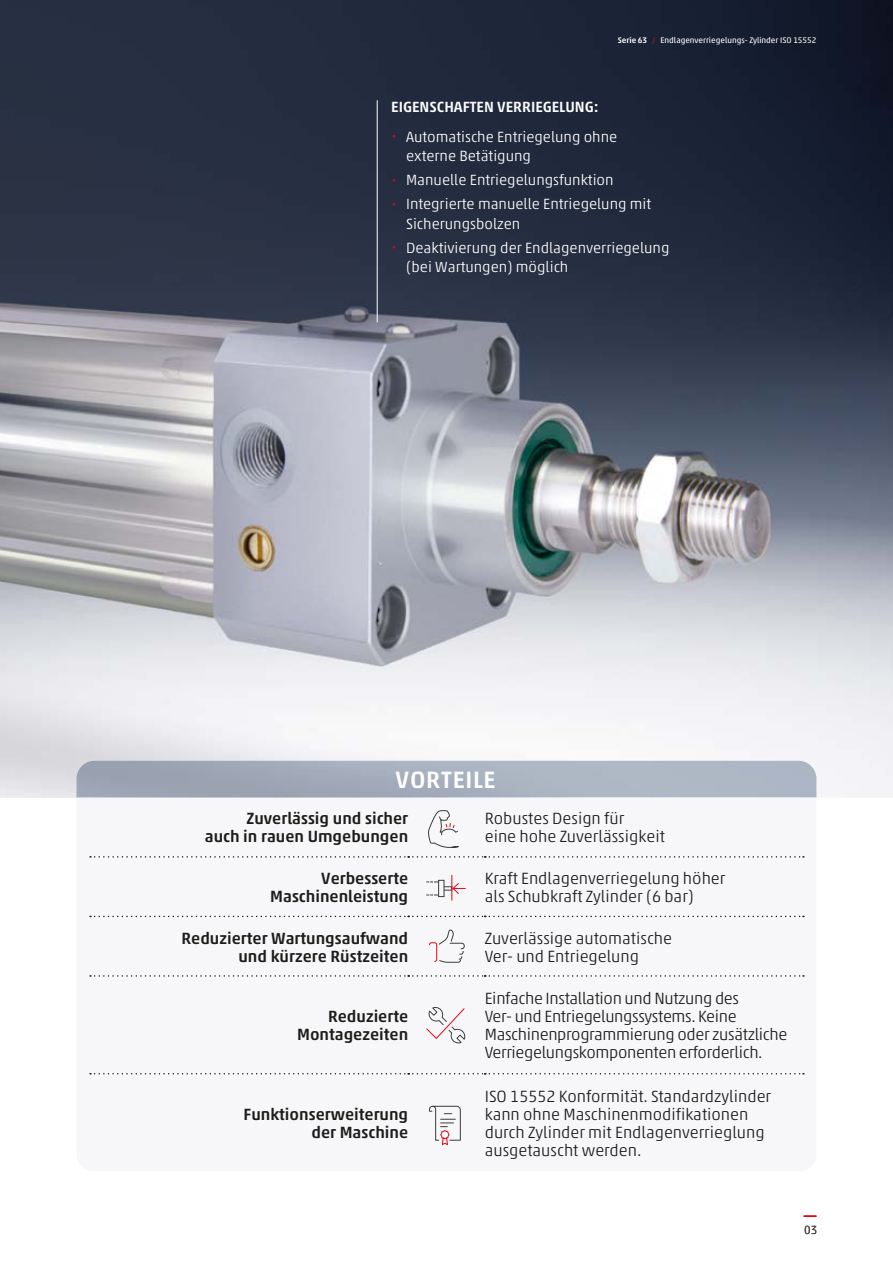
<style>
.page{position:relative;width:893px;height:1263px;background:#fff}
.page>*{position:absolute;margin:0;border:0;box-sizing:border-box;transform-origin:0 0}
.t1{font:500 24px "Akko W1 G";letter-spacing:.03em;color:#fff}
.t2{font:300 16.5px/18px "Akko W1 G";color:#1d1d1b}
.t3{font:500 16.5px/18px "Akko W1 G";color:#1d1d1b;text-align:right}
.t4{font:300 16.5px/18px "Akko W1 G";letter-spacing:-.02em;color:#1d1d1b}
.t5{font:300 15px/24px "Akko W1 G";color:#fff}
.t6{font:300 12px "Akko W1 G";color:#3c3c3b}
.t7{font:8.25px "Akko W1 G";color:#fff}
.s1{font-weight:500}
.s2{color:#e30613}
.s3{font-size:22.5px;color:#e30613}
</style>
<div class="page">
<div style="left:77px;top:760px;width:739px;height:411px;background:#f7f7f9;border-radius:17px"></div>
<svg style="left:90px;top:856px;width:714px;height:2px"></svg>
<svg style="left:90px;top:916px;width:714px;height:1px"></svg>
<svg style="left:90px;top:1073px;width:714px;height:1px"></svg>
<svg style="left:90px;top:975px;width:714px;height:2px"></svg>
<svg style="left:428px;top:810px;width:31px;height:38px"></svg>
<svg style="left:428px;top:929px;width:37px;height:34px"></svg>
<svg style="left:426px;top:1007px;width:40px;height:37px"></svg>
<svg style="left:429px;top:1105px;width:32px;height:40px"></svg>
<svg style="left:426px;top:875px;width:39px;height:25px"></svg>
<svg style="left:804px;top:1215px;width:12px;height:2px"></svg>
<img style="left:0;top:0;width:893px;height:797px">
<hr style="left:377px;top:100px;width:1px;height:222px;background:#fff">
<svg style="left:77px;top:761px;width:739px;height:36px;background:#a6afbd"></svg>
<p class="t7" style="left:618px;top:34px;width:200px"><span class="s1">Serie 63</span> <span class="s2">/</span> Endlagenverriegelungs- Zylinder ISO 15552</p>
<p class="t5" style="left:391px;top:90px;width:228px;line-height:30px"><span class="s1">EIGENSCHAFTEN VERRIEGELUNG:<br></span><span class="s3">·</span> Automatische Entriegelung ohne</p>
<p class="t5" style="left:391px;top:143px;width:261px;text-indent:15px">externe Betätigung<br><span class="s3">·</span> Manuelle Entriegelungsfunktion<br><span class="s3">·</span> Integrierte manuelle Entriegelung mit</p>
<p class="t5" style="left:391px;top:210px;width:280px;text-indent:15px">Sicherungsbolzen<br><span class="s3">·</span> Deaktivierung der Endlagenverriegelung</p>
<p class="t5" style="left:406px;top:254px;width:164px">(bei Wartungen) möglich</p>
<h1 class="t1" style="left:396px;top:762px;width:101px">VORTEILE</h1>
<p class="t3" style="left:205px;top:808px;width:205px">Zuverlässig und sicher<br>auch in rauen Umgebungen</p>
<p class="t2" style="left:485px;top:808px;width:182px">Robustes Design für<br>eine hohe Zuverlässigkeit</p>
<p class="t3" style="left:270px;top:868px;width:139px">Verbesserte<br>Maschinenleistung</p>
<p class="t2" style="left:485px;top:868px;width:242px">Kraft Endlagenverriegelung höher als Schubkraft Zylinder (6 bar)</p>
<p class="t3" style="left:181px;top:928px;width:228px">Reduzierter Wartungsaufwand und kürzere Rüstzeiten</p>
<p class="t2" style="left:485px;top:928px;width:189px">Zuverlässige automatische<br>Ver- und Entriegelung</p>
<p class="t3" style="left:297px;top:1006px;width:113px">Reduzierte<br>Montagezeiten</p>
<p class="t3" style="left:244px;top:1104px;width:166px">Funktionserweiterung der Maschine</p>
<p class="t4" style="left:485px;top:988px;width:304px">Einfache Installation und Nutzung des<br>Ver- und Entriegelungssystems. Keine Maschinenprogrammierung oder zusätzliche Verriegelungskomponenten erforderlich.</p>
<p class="t2" style="left:485px;top:1087px;width:288px">ISO 15552 Konformität. Standardzylinder kann ohne Maschinenmodifikationen durch Zylinder mit Endlagenverrieglung ausgetauscht werden.</p>
<p class="t6" style="left:804px;top:1221px;width:15px">03</p>
</div>
